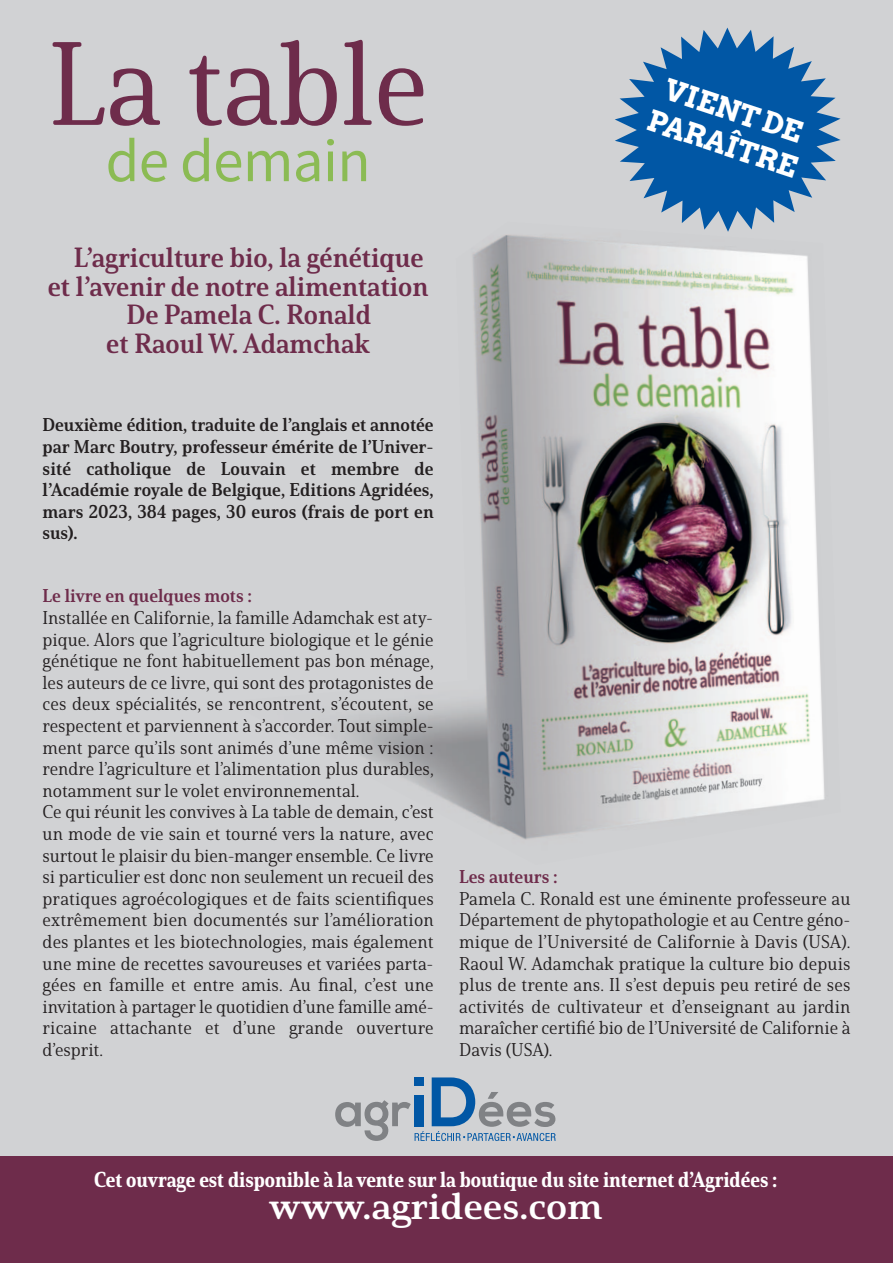
<style>
.page{position:relative;width:893px;height:1263px;background:#fff}
.page>*{position:absolute;margin:0;border:0;box-sizing:border-box;transform-origin:0 0}
.t1{font:114.9px "Solitas Serif Nor Med";letter-spacing:-.005em;color:#6e2c4b}
.t2{font:61.05px "Source Sans Pro";letter-spacing:-.01em;color:#8bbb54}
.t3{font:700 expanded 36px "Solitas Serif";color:#fff}
.t4{font:700 29.25px "Arvo";color:#fff}
.t5{font:27px/28.5px "Solitas Serif Nor Bol";color:#6e2c4b;text-align:right}
.t6{font:21px "Solitas Serif Con Ex B";color:#fff}
.t7{font:18px/21.6px "Solitas Serif Nor Reg";color:#231f20;text-align:justify}
.t8{font:18px/21.6px "Solitas Serif Nor Bol";letter-spacing:.01em;color:#231f20;text-align:justify}
.t9{font:18px "Solitas Serif Nor Bol";color:#6e2c4b}
</style>
<div class="page">
<div style="left:0;top:0;width:893px;height:1249px;background:#d1d2d4"></div>
<img style="left:334px;top:235px;width:491px;height:605px">
<div style="left:0;top:1157px;width:893px;height:106px;background:#6e2c4b"></div>
<svg style="left:335px;top:1077px;width:221px;height:64px"></svg>
<svg style="left:615px;top:28px;width:226px;height:204px;fill:#0157a5"></svg>
<p class="t1" style="left:48px;top:15px;width:382px">La table</p>
<p class="t2" style="left:106px;top:121px;width:267px">de demain</p>
<p class="t4" style="left:671px;top:72px;width:145px;rotate:18deg">VIENT DE</p>
<p class="t4" style="left:654px;top:103px;width:158px;rotate:18deg">PARAÎTRE</p>
<p class="t5" style="left:48px;top:246px;width:382px">L’agriculture bio, la génétique<br>et l’avenir de notre alimentation</p>
<p class="t5" style="left:106px;top:303px;width:266px">De Pamela C. Ronald et Raoul W. Adamchak</p>
<p class="t8" style="left:43px;top:416px;width:393px">Deuxième édition, traduite de l’anglais et annotée par Marc Boutry, professeur émérite de l’Univer&shy;sité catholique de Louvain et membre de l’Académie royale de Belgique, Editions Agridées, mars 2023, 384 pages, 30 euros (frais de port en sus).</p>
<p class="t9" style="left:43px;top:589px;width:211px">Le livre en quelques mots :</p>
<p class="t7" style="left:43px;top:609px;width:393px">Installée en Californie, la famille Adamchak est aty&shy;pique. Alors que l’agriculture biologique et le génie génétique ne font habituellement pas bon ménage, les auteurs de ce livre, qui sont des protagonistes de ces deux spécialités, se rencontrent, s’écoutent, se respectent et parviennent à s’accorder. Tout simple&shy;ment parce qu’ils sont animés d’une même vision : rendre l’agriculture et l’alimentation plus durables, notamment sur le volet environnemental.</p>
<p class="t7" style="left:43px;top:803px;width:393px">Ce qui réunit les convives à La table de demain, c’est un mode de vie sain et tourné vers la nature, avec surtout le plaisir du bien-manger ensemble. Ce livre si particulier est donc non seulement un recueil des pratiques agroécologiques et de faits scientifiques extrêmement bien documentés sur l’amélioration des plantes et les biotechnologies, mais également une mine de recettes savoureuses et variées parta&shy;gées en famille et entre amis. Au final, c’est une invitation à partager le quotidien d’une famille amé&shy;ricaine attachante et d’une grande ouverture d’esprit.</p>
<p class="t9" style="left:459px;top:870px;width:100px">Les auteurs :</p>
<p class="t7" style="left:459px;top:889px;width:393px">Pamela C. Ronald est une éminente professeure au Département de phytopathologie et au Centre géno&shy;mique de l’Université de Californie à Davis (USA).</p>
<p class="t7" style="left:459px;top:954px;width:393px">Raoul W. Adamchak pratique la culture bio depuis plus de trente ans. Il s’est depuis peu retiré de ses activités de cultivateur et d’enseignant au jardin maraîcher certifié bio de l’Université de Californie à Davis (USA).</p>
<p class="t6" style="left:94px;top:1172px;width:685px">Cet ouvrage est disponible à la vente sur la boutique du site internet d’Agridées :</p>
<p class="t3" style="left:269px;top:1192px;width:335px">www.agridees.com</p>
</div>
